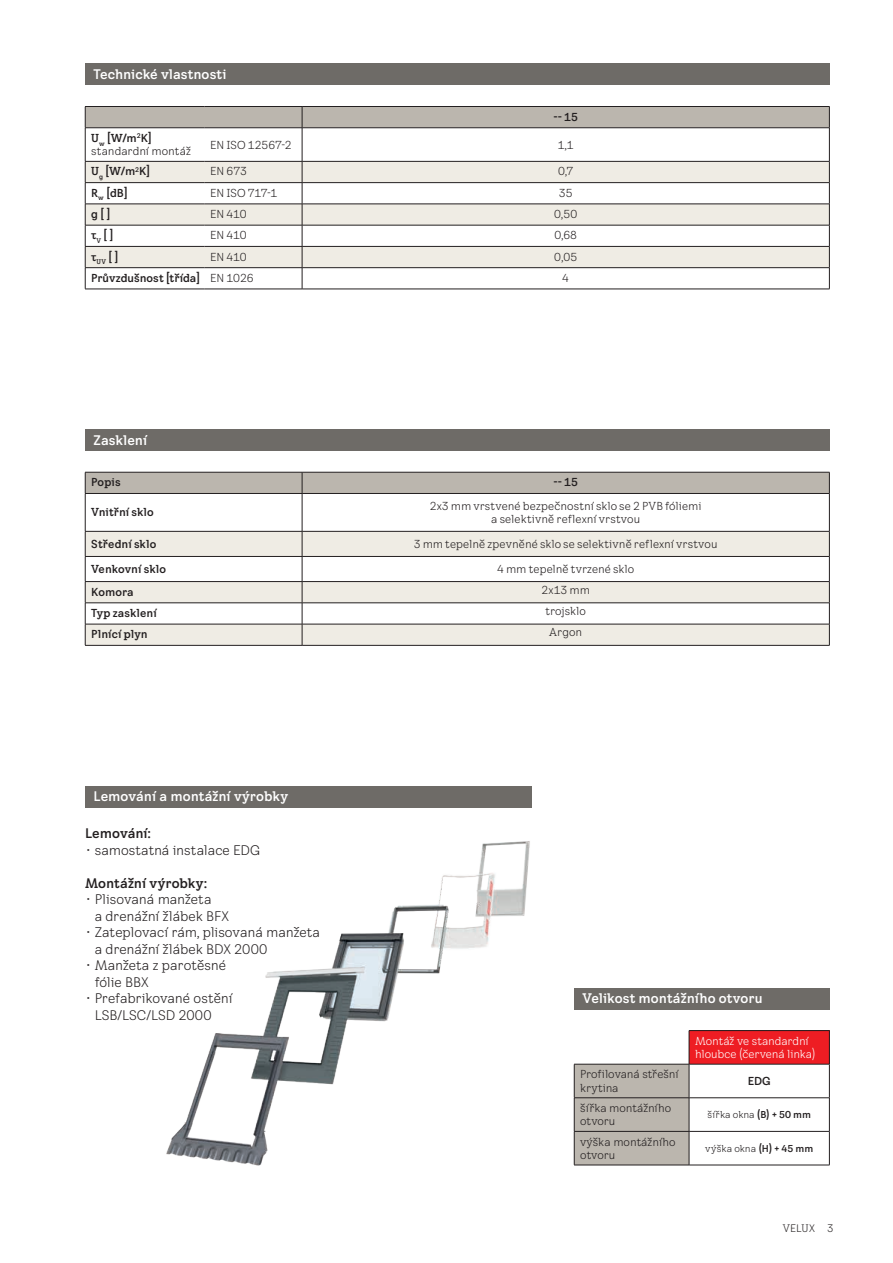
<style>
.page{position:relative;width:893px;height:1263px;background:#fff}
.page>*{position:absolute;margin:0;border:0;box-sizing:border-box;transform-origin:0 0}
.t1{font:13.5px/16.5px "VELUX Transform";letter-spacing:-.005em;color:#231f20}
.t2{font:700 13.5px "VELUX Transform";color:#fff}
.t3{font:700 13.5px "VELUX Transform";color:#231f20}
.t4{font:11.25px/13.5px "VELUX Transform";color:#231f20}
.t5{font:700 11.25px "VELUX Transform";color:#231f20}
.t6{font:11.25px/13.5px "VELUX Transform";letter-spacing:-.01em;color:#fff}
.t7{font:10.5px "VELUX Transform";color:#231f20}
.t8{font:9.75px "VELUX Transform";letter-spacing:-.005em;color:#231f20}
.s1{font-weight:700}
.s2{font-weight:400}
</style>
<div class="page">
<img style="left:166px;top:841px;width:422px;height:325px">
<div style="left:85px;top:786px;width:446px;height:21px;background:#6e6b67"></div>
<div style="left:574px;top:988px;width:255px;height:21px;background:#6e6b67"></div>
<div style="left:689px;top:1030px;width:140px;height:34px;background:#ee1d23"></div>
<div style="left:575px;top:1065px;width:114px;height:100px;background:#bbb6ae"></div>
<hr style="left:689px;top:1030px;width:141px;height:1px;background:#231f20">
<hr style="left:689px;top:1031px;width:1px;height:33px;background:#231f20">
<hr style="left:829px;top:1031px;width:1px;height:33px;background:#231f20">
<hr style="left:574px;top:1064px;width:115px;height:1px;background:#231f20">
<hr style="left:574px;top:1064px;width:1px;height:33px;background:#231f20">
<hr style="left:689px;top:1064px;width:141px;height:1px;background:#231f20">
<hr style="left:689px;top:1064px;width:1px;height:33px;background:#231f20">
<hr style="left:829px;top:1064px;width:1px;height:33px;background:#231f20">
<hr style="left:574px;top:1097px;width:115px;height:1px;background:#231f20">
<hr style="left:574px;top:1098px;width:1px;height:33px;background:#231f20">
<hr style="left:689px;top:1097px;width:141px;height:1px;background:#231f20">
<hr style="left:689px;top:1098px;width:1px;height:33px;background:#231f20">
<hr style="left:829px;top:1098px;width:1px;height:33px;background:#231f20">
<hr style="left:574px;top:1131px;width:115px;height:1px;background:#231f20">
<hr style="left:574px;top:1131px;width:1px;height:34px;background:#231f20">
<hr style="left:689px;top:1131px;width:141px;height:1px;background:#231f20">
<hr style="left:689px;top:1131px;width:1px;height:34px;background:#231f20">
<hr style="left:829px;top:1131px;width:1px;height:34px;background:#231f20">
<hr style="left:574px;top:1165px;width:115px;height:1px;background:#231f20">
<hr style="left:689px;top:1165px;width:141px;height:1px;background:#231f20">
<div style="left:85px;top:429px;width:744px;height:22px;background:#6e6b67"></div>
<svg style="left:86px;top:494px;width:743px;height:37px"></svg>
<svg style="left:86px;top:532px;width:743px;height:113px;fill:#efece4"></svg>
<div style="left:85px;top:472px;width:745px;height:21px;background:#bbb6ae"></div>
<hr style="left:85px;top:493px;width:217px;height:1px;background:#231f20">
<hr style="left:85px;top:494px;width:1px;height:37px;background:#231f20">
<hr style="left:302px;top:493px;width:528px;height:1px;background:#231f20">
<hr style="left:302px;top:494px;width:1px;height:37px;background:#231f20">
<hr style="left:829px;top:494px;width:1px;height:37px;background:#231f20">
<hr style="left:85px;top:531px;width:217px;height:1px;background:#231f20">
<hr style="left:302px;top:531px;width:528px;height:1px;background:#231f20">
<hr style="left:85px;top:556px;width:217px;height:1px;background:#231f20">
<hr style="left:302px;top:556px;width:528px;height:1px;background:#231f20">
<hr style="left:85px;top:581px;width:217px;height:1px;background:#231f20">
<hr style="left:302px;top:581px;width:528px;height:1px;background:#231f20">
<hr style="left:85px;top:603px;width:217px;height:1px;background:#231f20">
<hr style="left:302px;top:603px;width:528px;height:1px;background:#231f20">
<hr style="left:85px;top:624px;width:217px;height:1px;background:#231f20">
<svg style="left:85px;top:531px;width:1px;height:114px"></svg>
<hr style="left:302px;top:624px;width:528px;height:1px;background:#231f20">
<svg style="left:302px;top:531px;width:1px;height:114px"></svg>
<svg style="left:829px;top:531px;width:1px;height:114px"></svg>
<hr style="left:85px;top:645px;width:217px;height:1px;background:#231f20">
<hr style="left:302px;top:645px;width:528px;height:1px;background:#231f20">
<div style="left:85px;top:64px;width:744px;height:21px;background:#6e6b67"></div>
<svg style="left:86px;top:128px;width:743px;height:161px"></svg>
<svg style="left:86px;top:162px;width:743px;height:105px;fill:#efece4"></svg>
<hr style="left:85px;top:128px;width:1px;height:33px;background:#231f20">
<hr style="left:85px;top:161px;width:119px;height:1px;background:#231f20">
<hr style="left:204px;top:161px;width:98px;height:1px;background:#231f20">
<hr style="left:302px;top:161px;width:528px;height:1px;background:#231f20">
<hr style="left:85px;top:182px;width:119px;height:1px;background:#231f20">
<hr style="left:204px;top:182px;width:98px;height:1px;background:#231f20">
<hr style="left:302px;top:182px;width:528px;height:1px;background:#231f20">
<hr style="left:85px;top:204px;width:119px;height:1px;background:#231f20">
<hr style="left:204px;top:204px;width:98px;height:1px;background:#231f20">
<hr style="left:302px;top:204px;width:528px;height:1px;background:#231f20">
<hr style="left:85px;top:225px;width:119px;height:1px;background:#231f20">
<hr style="left:204px;top:225px;width:98px;height:1px;background:#231f20">
<hr style="left:302px;top:225px;width:528px;height:1px;background:#231f20">
<hr style="left:85px;top:246px;width:119px;height:1px;background:#231f20">
<hr style="left:204px;top:246px;width:98px;height:1px;background:#231f20">
<hr style="left:302px;top:246px;width:528px;height:1px;background:#231f20">
<hr style="left:85px;top:267px;width:119px;height:1px;background:#231f20">
<svg style="left:85px;top:162px;width:1px;height:127px"></svg>
<hr style="left:204px;top:267px;width:98px;height:1px;background:#231f20">
<hr style="left:302px;top:267px;width:528px;height:1px;background:#231f20">
<hr style="left:85px;top:289px;width:119px;height:1px;background:#231f20">
<hr style="left:204px;top:289px;width:98px;height:1px;background:#231f20">
<hr style="left:302px;top:289px;width:528px;height:1px;background:#231f20">
<hr style="left:302px;top:128px;width:1px;height:33px;background:#231f20">
<svg style="left:302px;top:162px;width:1px;height:127px"></svg>
<svg style="left:85px;top:106px;width:745px;height:22px;background:#aea9a2"></svg>
<hr style="left:829px;top:128px;width:1px;height:33px;background:#231f20">
<svg style="left:829px;top:162px;width:1px;height:127px"></svg>
<p class="t2" style="left:94px;top:66px;width:135px">Technické vlastnosti</p>
<p class="t5" style="left:553px;top:110px;width:26px">-- 15</p>
<p class="t4" style="left:91px;top:131px;width:101px"><span class="s1">U</span><sub>w</sub> <span class="s1">[W/m</span><sup>2</sup><span class="s1">K] </span>standardní montáž</p>
<p class="t4" style="left:210px;top:138px;width:83px">EN ISO 12567-2</p>
<p class="t4" style="left:558px;top:138px;width:18px">1,1</p>
<p class="t5" style="left:91px;top:165px;width:61px">U<sub>g</sub> [W/m<sup>2</sup>K]</p>
<p class="t4" style="left:210px;top:164px;width:38px">EN 673</p>
<p class="t4" style="left:558px;top:164px;width:17px">0,7</p>
<p class="t5" style="left:91px;top:186px;width:38px">R<sub>w</sub> [dB]</p>
<p class="t4" style="left:210px;top:186px;width:68px">EN ISO 717-1</p>
<p class="t4" style="left:559px;top:186px;width:15px">35</p>
<p class="t5" style="left:91px;top:207px;width:21px">g [ ]</p>
<p class="t4" style="left:210px;top:207px;width:38px">EN 410</p>
<p class="t4" style="left:554px;top:207px;width:24px">0,50</p>
<p class="t5" style="left:91px;top:228px;width:24px">τ<sub>V</sub> [ ]</p>
<p class="t4" style="left:210px;top:228px;width:38px">EN 410</p>
<p class="t4" style="left:554px;top:228px;width:24px">0,68</p>
<p class="t5" style="left:91px;top:250px;width:29px">τ<sub>UV</sub> [ ]</p>
<p class="t4" style="left:210px;top:250px;width:38px">EN 410</p>
<p class="t4" style="left:554px;top:250px;width:24px">0,05</p>
<p class="t5" style="left:91px;top:271px;width:164px">Průvzdušnost [třída] <span class="s2">EN 1026</span></p>
<p class="t4" style="left:562px;top:271px;width:8px">4</p>
<p class="t2" style="left:94px;top:432px;width:55px">Zasklení</p>
<p class="t5" style="left:91px;top:475px;width:31px">Popis</p>
<p class="t5" style="left:553px;top:475px;width:26px">-- 15</p>
<p class="t5" style="left:91px;top:506px;width:64px">Vnitřní sklo</p>
<p class="t4" style="left:430px;top:499px;width:273px;line-height:12.8px;text-align:center">2x3 mm vrstvené bezpečnostní sklo se 2 PVB fóliemi a selektivně reflexní vrstvou</p>
<p class="t5" style="left:91px;top:537px;width:67px">Střední sklo</p>
<p class="t4" style="left:414px;top:537px;width:305px">3 mm tepelně zpevněné sklo se selektivně reflexní vrstvou</p>
<p class="t5" style="left:91px;top:562px;width:76px">Venkovní sklo</p>
<p class="t4" style="left:497px;top:562px;width:139px">4 mm tepelně tvrzené sklo</p>
<p class="t5" style="left:91px;top:585px;width:44px">Komora</p>
<p class="t4" style="left:541px;top:583px;width:50px">2x13 mm</p>
<p class="t5" style="left:91px;top:606px;width:67px">Typ zasklení</p>
<p class="t4" style="left:545px;top:604px;width:42px">trojsklo</p>
<p class="t5" style="left:91px;top:627px;width:58px">Plnící plyn</p>
<p class="t4" style="left:549px;top:625px;width:35px">Argon</p>
<p class="t2" style="left:94px;top:788px;width:196px">Lemování a montážní výrobky</p>
<p class="t3" style="left:85px;top:825px;width:67px">Lemování:</p>
<p class="t1" style="left:85px;top:841px;width:177px">• samostatná instalace EDG</p>
<p class="t3" style="left:85px;top:875px;width:123px">Montážní výrobky:</p>
<p class="t1" style="left:95px;top:891px;width:136px;text-indent:-10px">• Plisovaná manžeta<br>a drenážní žlábek BFX</p>
<p class="t1" style="left:95px;top:924px;width:227px;text-indent:-10px">• Zateplovací rám, plisovaná manžeta a drenážní žlábek BDX 2000</p>
<p class="t1" style="left:95px;top:957px;width:133px;text-indent:-10px">• Manžeta z parotěsné fólie BBX</p>
<p class="t1" style="left:95px;top:990px;width:139px;text-indent:-10px">• Prefabrikované ostění<br>LSB/LSC/LSD 2000</p>
<p class="t2" style="left:583px;top:990px;width:182px">Velikost montážního otvoru</p>
<p class="t6" style="left:695px;top:1034px;width:122px">Montáž ve standardní hloubce (červená linka)</p>
<p class="t4" style="left:580px;top:1067px;width:100px">Profilovaná střešní krytina</p>
<p class="t5" style="left:748px;top:1074px;width:25px">EDG</p>
<p class="t4" style="left:580px;top:1101px;width:93px">šířka montážního otvoru</p>
<p class="t8" style="left:708px;top:1109px;width:105px">šířka okna <span class="s1">(B) + 50 mm</span></p>
<p class="t4" style="left:580px;top:1134px;width:97px">výška montážního otvoru</p>
<p class="t8" style="left:705px;top:1142px;width:110px">výška okna <span class="s1">(H) + 45 mm</span></p>
<p class="t7" style="left:783px;top:1222px;width:52px">VELUX 3</p>
</div>
